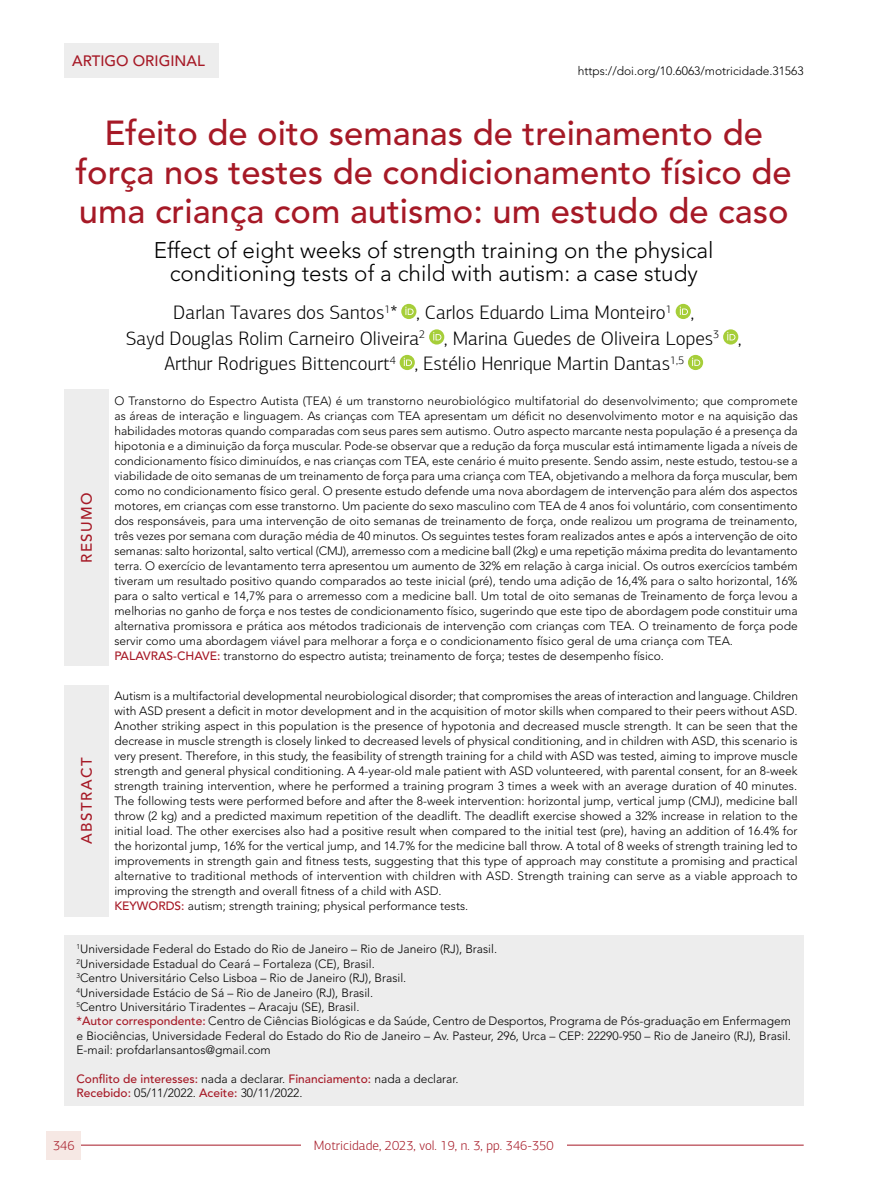
<style>
.page{position:relative;width:893px;height:1191px;background:#fff}
.page>*{position:absolute;margin:0;border:0;box-sizing:border-box;transform-origin:0 0}
.t1{font:500 34.5px/39px "Avenir LT Std";color:#a61926;text-align:center}
.t2{font:300 22.5px/22.5px "Avenir LT Std";color:#000;text-align:center}
.t3{font:300 19.5px "PF Agora Sans Pro";color:#000}
.t4{font:500 15px "Avenir LT Std";color:#a61926}
.t5{font:500 15px "Avenir LT Std";letter-spacing:.1em;color:#a61926}
.t6{font:500 15px "Avenir LT Std";letter-spacing:.05em;color:#a61926}
.t7{font:300 13.5px "PF Agora Sans Pro";color:#a61926}
.t8{font:300 12px/15px "Avenir LT Std";color:#000}
.t9{font:500 12px/14.4px "Avenir LT Std";color:#a61926}
.s1{font-weight:500;color:#a61926}
.s2{font-weight:300;color:#000}
</style>
<div class="page">
<hr style="left:64px;top:1144px;width:740px;height:1px;background:#a61926">
<div style="left:47px;top:1130px;width:34px;height:29px;background:#f6e8e4"></div>
<div style="left:64px;top:43px;width:154px;height:34px;background:#ededed"></div>
<div style="left:64px;top:935px;width:740px;height:171px;background:#ededed"></div>
<div style="left:401px;top:304px;width:15px;height:15px;background:#a6ce39;border-radius:50%"></div>
<svg style="left:405px;top:307px;width:9px;height:8px"></svg>
<svg style="left:676px;top:304px;width:15px;height:15px"></svg>
<svg style="left:680px;top:307px;width:8px;height:8px"></svg>
<svg style="left:429px;top:329px;width:15px;height:15px"></svg>
<svg style="left:433px;top:332px;width:8px;height:8px"></svg>
<svg style="left:723px;top:329px;width:15px;height:15px"></svg>
<svg style="left:727px;top:332px;width:8px;height:8px"></svg>
<svg style="left:400px;top:355px;width:15px;height:15px"></svg>
<svg style="left:404px;top:358px;width:8px;height:8px"></svg>
<div style="left:688px;top:355px;width:15px;height:15px;background:#a6ce39;border-radius:50%"></div>
<svg style="left:692px;top:358px;width:8px;height:8px"></svg>
<div style="left:64px;top:389px;width:44px;height:276px;background:#ededed"></div>
<div style="left:64px;top:685px;width:44px;height:231px;background:#ededed"></div>
<div style="left:301px;top:1133px;width:265px;height:23px;background:#fff"></div>
<p class="t4" style="left:72px;top:52px;width:134px">ARTIGO ORIGINAL</p>
<p class="t8" style="left:578px;top:63px;width:228px">https://doi.org/10.6063/motricidade.31563</p>
<h1 class="t1" style="left:76px;top:114px;width:717px">Efeito de oito semanas de treinamento de força nos testes de condicionamento físico de uma criança com autismo: um estudo de caso</h1>
<h2 class="t2" style="left:154px;top:239px;width:561px">Effect of eight weeks of strength training on the physical conditioning tests of a child with autism: a case study</h2>
<h3 class="t3" style="left:173px;top:301px;width:522px">Darlan Tavares dos Santos<sup>1</sup>* , Carlos Eduardo Lima Monteiro<sup>1</sup> ,</h3>
<h3 class="t3" style="left:126px;top:327px;width:617px">Sayd Douglas Rolim Carneiro Oliveira<sup>2</sup> , Marina Guedes de Oliveira Lopes<sup>3</sup> ,</h3>
<h3 class="t3" style="left:164px;top:352px;width:521px">Arthur Rodrigues Bittencourt<sup>4</sup> , Estélio Henrique Martin Dantas<sup>1,5</sup></h3>
<p class="t6" style="left:78px;top:563px;width:72px;rotate:-90deg">RESUMO</p>
<p class="t5" style="left:78px;top:844px;width:88px;rotate:-90deg">ABSTRACT</p>
<p class="t8" style="left:114px;top:393px;width:685px">O Transtorno do Espectro Autista (TEA) é um transtorno neurobiológico multifatorial do desenvolvimento; que compromete as áreas de interação e linguagem. As crianças com TEA apresentam um déficit no desenvolvimento motor e na aquisição das habilidades motoras quando comparadas com seus pares sem autismo. Outro aspecto marcante nesta população é a presença da hipotonia e a diminuição da força muscular. Pode-se observar que a redução da força muscular está intimamente ligada a níveis de condicionamento físico diminuídos, e nas crianças com TEA, este cenário é muito presente. Sendo assim, neste estudo, testou-se a viabilidade de oito semanas de um treinamento de força para uma criança com TEA, objetivando a melhora da força muscular, bem como no condicionamento físico geral. O presente estudo defende uma nova abordagem de intervenção para além dos aspectos motores, em crianças com esse transtorno. Um paciente do sexo masculino com TEA de 4 anos foi voluntário, com consentimento dos responsáveis, para uma intervenção de oito semanas de treinamento de força, onde realizou um programa de treinamento, três vezes por semana com duração média de 40 minutos. Os seguintes testes foram realizados antes e após a intervenção de oito semanas: salto horizontal, salto vertical (CMJ), arremesso com a medicine ball (2kg) e uma repetição máxima predita do levantamento terra. O exercício de levantamento terra apresentou um aumento de 32% em relação à carga inicial. Os outros exercícios também tiveram um resultado positivo quando comparados ao teste inicial (pré), tendo uma adição de 16,4% para o salto horizontal, 16% para o salto vertical e 14,7% para o arremesso com a medicine ball. Um total de oito semanas de Treinamento de força levou a melhorias no ganho de força e nos testes de condicionamento físico, sugerindo que este tipo de abordagem pode constituir uma alternativa promissora e prática aos métodos tradicionais de intervenção com crianças com TEA. O treinamento de força pode servir como uma abordagem viável para melhorar a força e o condicionamento físico geral de uma criança com TEA.<br><span class="s1">PALAVRAS-CHAVE:</span> transtorno do espectro autista; treinamento de força; testes de desempenho físico.</p>
<p class="t8" style="left:114px;top:688px;width:685px">Autism is a multifactorial developmental neurobiological disorder; that compromises the areas of interaction and language. Children with ASD present a deficit in motor development and in the acquisition of motor skills when compared to their peers without ASD.<br>Another striking aspect in this population is the presence of hypotonia and decreased muscle strength. It can be seen that the decrease in muscle strength is closely linked to decreased levels of physical conditioning, and in children with ASD, this scenario is very present. Therefore, in this study, the feasibility of strength training for a child with ASD was tested, aiming to improve muscle strength and general physical conditioning. A 4-year-old male patient with ASD volunteered, with parental consent, for an 8-week strength training intervention, where he performed a training program 3 times a week with an average duration of 40 minutes.<br>The following tests were performed before and after the 8-week intervention: horizontal jump, vertical jump (CMJ), medicine ball throw (2 kg) and a predicted maximum repetition of the deadlift. The deadlift exercise showed a 32% increase in relation to the initial load. The other exercises also had a positive result when compared to the initial test (pre), having an addition of 16.4% for the horizontal jump, 16% for the vertical jump, and 14.7% for the medicine ball throw. A total of 8 weeks of strength training led to improvements in strength gain and fitness tests, suggesting that this type of approach may constitute a promising and practical alternative to traditional methods of intervention with children with ASD. Strength training can serve as a viable approach to improving the strength and overall fitness of a child with ASD.<br><span class="s1">KEYWORDS:</span> autism; strength training; physical performance tests.</p>
<p class="t8" style="left:77px;top:942px;width:716px;line-height:14.4px"><sup>1</sup>Universidade Federal do Estado do Rio de Janeiro – Rio de Janeiro (RJ), Brasil.<br><sup>2</sup>Universidade Estadual do Ceará – Fortaleza (CE), Brasil.<br><sup>3</sup>Centro Universitário Celso Lisboa – Rio de Janeiro (RJ), Brasil.<br><sup>4</sup>Universidade Estácio de Sá – Rio de Janeiro (RJ), Brasil.<br><sup>5</sup>Centro Universitário Tiradentes – Aracaju (SE), Brasil.<br><span class="s1">*Autor correspondente:</span> Centro de Ciências Biológicas e da Saúde, Centro de Desportos, Programa de Pós-graduação em Enfermagem e Biociências, Universidade Federal do Estado do Rio de Janeiro – Av. Pasteur, 296, Urca – CEP: 22290-950 – Rio de Janeiro (RJ), Brasil.<br>E-mail: profdarlansantos@gmail.com</p>
<p class="t9" style="left:77px;top:1072px;width:383px">Conflito de interesses: <span class="s2">nada a declarar.</span> Financiamento: <span class="s2">nada a declarar.<br></span>Recebido: <span class="s2">05/11/2022.</span> Aceite: <span class="s2">30/11/2022.</span></p>
<p class="t7" style="left:53px;top:1137px;width:23px">346</p>
<p class="t7" style="left:315px;top:1137px;width:192px">Geriatr Gerontol Aging. 20XX;XX(X):</p>
<p class="t7" style="left:314px;top:1137px;width:241px">Motricidade, 2023, vol. 19, n. 3, pp. 346-350</p>
</div>
